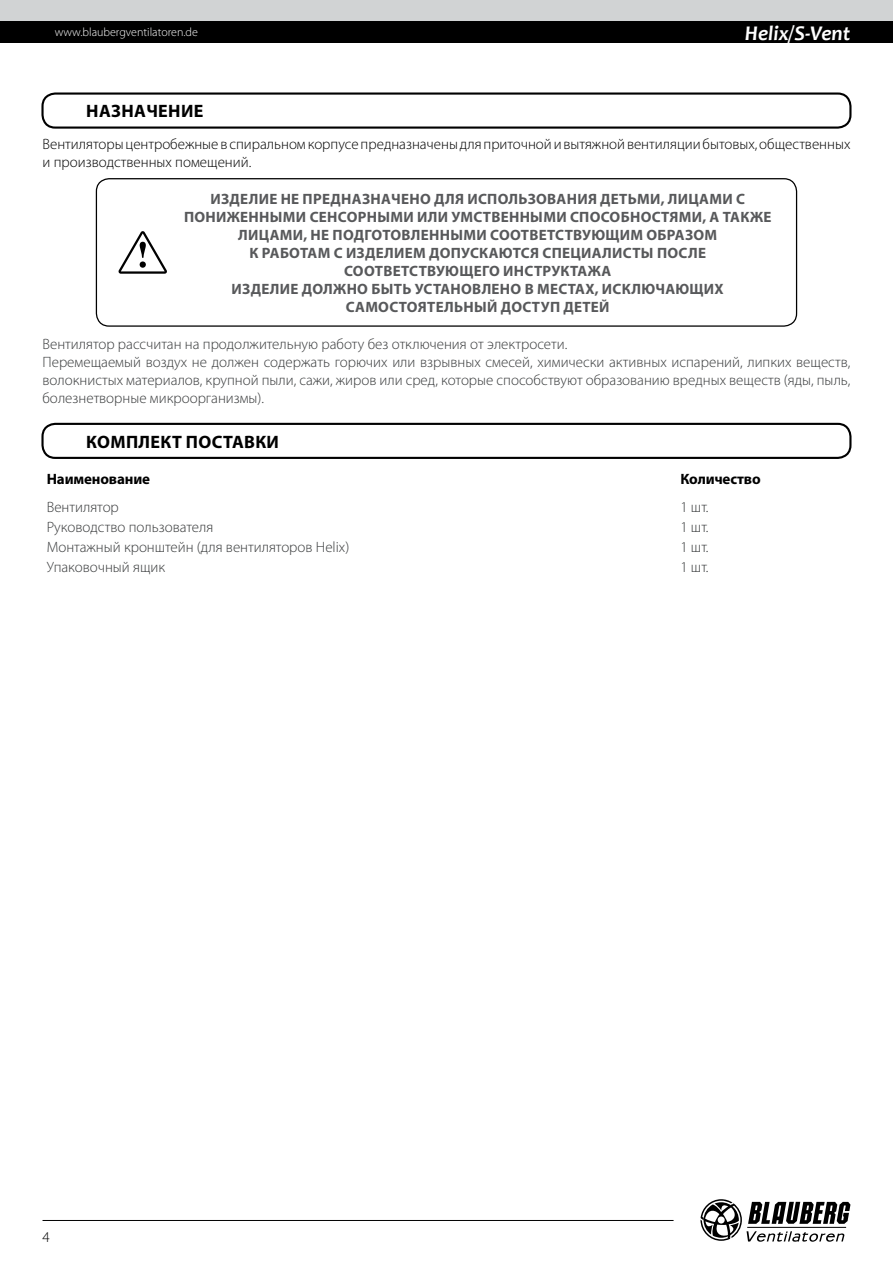
<style>
.page{position:relative;width:893px;height:1263px;background:#fff}
.page>*{position:absolute;margin:0;border:0;box-sizing:border-box;transform-origin:0 0}
.t1{font:italic 700 21px "Candara";color:#fff}
.t2{font:700 18px "Myriad Pro";letter-spacing:.02em;color:#000}
.t3{font:300 15px/18px "Myriad Pro";color:#383a3b}
.t4{font:700 15px/18px "Myriad Pro";letter-spacing:.02em;color:#58595b;text-align:center}
.t5{font:300 15px/18px "Myriad Pro";color:#000}
.t6{font:700 15px "Myriad Pro";letter-spacing:-.01em;color:#000}
.t7{font:300 12px "Myriad Pro";color:#fff}
</style>
<div class="page">
<div style="left:0;top:0;width:893px;height:21px;background:#d1d3d4"></div>
<div style="left:0;top:21px;width:893px;height:22px;background:#000"></div>
<svg style="left:700px;top:1199px;width:150px;height:43px"></svg>
<hr style="left:43px;top:1220px;width:631px;height:1px;background:#000">
<div style="left:96px;top:178px;width:701px;height:149px;border:1px solid #000;border-radius:13px"></div>
<svg style="left:118px;top:231px;width:49px;height:43px"></svg>
<div style="left:41px;top:92px;width:810px;height:37px;border:2px solid #000;border-radius:13px"></div>
<div style="left:41px;top:423px;width:810px;height:36px;border:2px solid #000;border-radius:13px"></div>
<p class="t7" style="left:55px;top:26px;width:145px">www.blaubergventilatoren.de</p>
<h1 class="t1" style="left:745px;top:20px;width:107px">Helix/S-Vent</h1>
<p class="t2" style="left:86px;top:99px;width:119px">НАЗНАЧЕНИЕ</p>
<p class="t5" style="left:43px;top:136px;width:809px">Вентиляторы центробежные в спиральном корпусе предназначены для приточной и вытяжной вентиляции бытовых, общественных и производственных помещений.</p>
<p class="t4" style="left:184px;top:189px;width:589px">ИЗДЕЛИЕ НЕ ПРЕДНАЗНАЧЕНО ДЛЯ ИСПОЛЬЗОВАНИЯ ДЕТЬМИ, ЛИЦАМИ С ПОНИЖЕННЫМИ СЕНСОРНЫМИ ИЛИ УМСТВЕННЫМИ СПОСОБНОСТЯМИ, А ТАКЖЕ ЛИЦАМИ, НЕ ПОДГОТОВЛЕННЫМИ СООТВЕТСТВУЮЩИМ ОБРАЗОМ<br>К РАБОТАМ С ИЗДЕЛИЕМ ДОПУСКАЮТСЯ СПЕЦИАЛИСТЫ ПОСЛЕ СООТВЕТСТВУЮЩЕГО ИНСТРУКТАЖА<br>ИЗДЕЛИЕ ДОЛЖНО БЫТЬ УСТАНОВЛЕНО В МЕСТАХ, ИСКЛЮЧАЮЩИХ САМОСТОЯТЕЛЬНЫЙ ДОСТУП ДЕТЕЙ</p>
<p class="t3" style="left:43px;top:335px;width:809px">Вентилятор рассчитан на продолжительную работу без отключения от электросети.<br>Перемещаемый воздух не должен содержать горючих или взрывных смесей, химически активных испарений, липких веществ, волокнистых материалов, крупной пыли, сажи, жиров или сред, которые способствуют образованию вредных веществ (яды, пыль, болезнетворные микроорганизмы).</p>
<p class="t2" style="left:86px;top:430px;width:194px">КОМПЛЕКТ ПОСТАВКИ</p>
<p class="t6" style="left:47px;top:469px;width:105px">Наименование</p>
<p class="t6" style="left:680px;top:469px;width:82px">Количество</p>
<p class="t3" style="left:47px;top:498px;width:74px">Вентилятор</p>
<p class="t3" style="left:680px;top:498px;width:30px">1 шт.</p>
<p class="t3" style="left:47px;top:518px;width:168px">Руководство пользователя</p>
<p class="t3" style="left:680px;top:518px;width:30px">1 шт.</p>
<p class="t3" style="left:47px;top:538px;width:304px">Монтажный кронштейн (для вентиляторов Helix)</p>
<p class="t3" style="left:680px;top:538px;width:30px">1 шт.</p>
<p class="t3" style="left:47px;top:558px;width:120px">Упаковочный ящик</p>
<p class="t3" style="left:680px;top:558px;width:30px">1 шт.</p>
<p class="t5" style="left:43px;top:1228px;width:9px">4</p>
</div>
